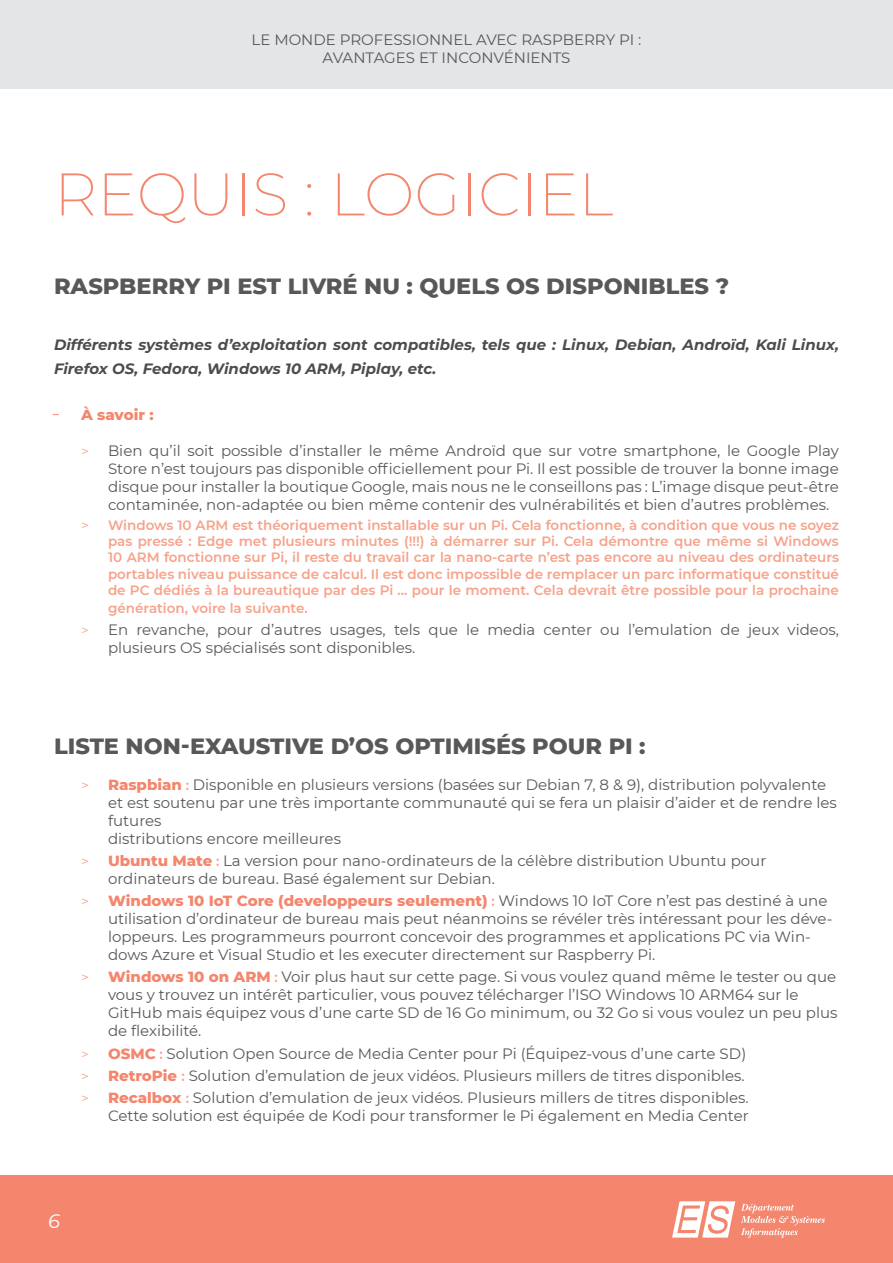
<style>
.page{position:relative;width:893px;height:1263px;background:#fff}
.page>*{position:absolute;margin:0;border:0;box-sizing:border-box;transform-origin:0 0}
.t1{font:200 60px "Montserrat";color:#f4866d}
.t2{font:800 22.5px "Montserrat";color:#57585a}
.t3{font:italic 19.5px "Montserrat";color:#fff}
.t4{font:15px/18px "Montserrat";color:#57585a}
.t5{font:italic 700 15px/23.4px "Montserrat";color:#4b4c4d}
.t6{font:800 15px "Montserrat";color:#f4866d}
.t7{font:600 13.5px/16.2px "Montserrat";color:#f7a28a;text-align:justify}
.s1{font-weight:400}
.s2{font-size:13.5px;color:#f7a28a}
.s3{font-weight:800;color:#f4866d}
.s4{font-weight:600;font-size:13.5px;color:#f7a28a}
</style>
<div class="page">
<div style="left:0;top:1176px;width:893px;height:87px;background:#f4866d"></div>
<svg style="left:672px;top:1201px;width:63px;height:36px"></svg>
<svg style="left:741px;top:1204px;width:84px;height:34px"></svg>
<div style="left:0;top:0;width:893px;height:89px;background:#e4e5e7"></div>
<p class="t4" style="left:252px;top:31px;width:391px;text-align:center">LE MONDE PROFESSIONNEL AVEC RASPBERRY PI :<br>AVANTAGES ET INCONVÉNIENTS</p>
<h1 class="t1" style="left:54px;top:154px;width:561px">REQUIS : LOGICIEL</h1>
<h2 class="t2" style="left:54px;top:269px;width:677px">RASPBERRY PI EST LIVRÉ NU : QUELS OS DISPONIBLES ?</h2>
<p class="t5" style="left:54px;top:333px;width:786px">Différents systèmes d’exploitation sont compatibles, tels que : Linux, Debian, Androïd, Kali Linux,<br>Firefox OS, Fedora, Windows 10 ARM, Piplay, etc.</p>
<p class="t6" style="left:61px;top:403px;width:95px"><span class="s1">̵</span> À savoir :</p>
<p class="t4" style="left:108px;top:441px;width:732px;text-align:justify;text-indent:-27px"><span class="s2">&gt;</span> Bien qu’il soit possible d’installer le même Androïd que sur votre smartphone, le Google Play Store n’est toujours pas disponible officiellement pour Pi. Il est possible de trouver la bonne image disque pour installer la boutique Google, mais nous ne le conseillons pas : L’image disque peut-être contaminée, non-adaptée ou bien même contenir des vulnérabilités et bien d’autres problèmes.</p>
<p class="t7" style="left:108px;top:516px;width:732px;text-indent:-27px"><span class="s1">&gt;</span> Windows 10 ARM est théoriquement installable sur un Pi. Cela fonctionne, à condition que vous ne soyez pas pressé : Edge met plusieurs minutes (!!!) à démarrer sur Pi. Cela démontre que même si Windows 10 ARM fonctionne sur Pi, il reste du travail car la nano-carte n’est pas encore au niveau des ordinateurs portables niveau puissance de calcul. Il est donc impossible de remplacer un parc informatique constitué de PC dédiés à la bureautique par des Pi ... pour le moment. Cela devrait être possible pour la prochaine</p>
<p class="t7" style="left:108px;top:599px;width:201px">génération, voire la suivante.</p>
<p class="t4" style="left:108px;top:620px;width:732px;text-indent:-27px"><span class="s2">&gt;</span> En revanche, pour d’autres usages, tels que le media center ou l’emulation de jeux videos, plusieurs OS spécialisés sont disponibles.</p>
<h2 class="t2" style="left:54px;top:729px;width:593px">LISTE NON-EXAUSTIVE D’OS OPTIMISÉS POUR PI :</h2>
<p class="t4" style="left:108px;top:775px;width:730px;text-indent:-27px"><span class="s2">&gt;</span> <span class="s3">Raspbian</span> <span class="s4">:</span> Disponible en plusieurs versions (basées sur Debian 7, 8 &amp; 9), distribution polyvalente et est soutenu par une très importante communauté qui se fera un plaisir d’aider et de rendre les futures<br>distributions encore meilleures</p>
<p class="t4" style="left:108px;top:851px;width:660px;text-indent:-27px"><span class="s2">&gt;</span> <span class="s3">Ubuntu Mate</span> <span class="s4">:</span> La version pour nano-ordinateurs de la célèbre distribution Ubuntu pour ordinateurs de bureau. Basé également sur Debian.</p>
<p class="t4" style="left:108px;top:891px;width:726px;text-indent:-27px"><span class="s2">&gt;</span> <span class="s3">Windows 10 IoT Core (developpeurs seulement)</span> <span class="s4">:</span> Windows 10 IoT Core n’est pas destiné à une utilisation d’ordinateur de bureau mais peut néanmoins se révéler très intéressant pour les déve&shy;loppeurs. Les programmeurs pourront concevoir des programmes et applications PC via Win&shy;dows Azure et Visual Studio et les executer directement sur Raspberry Pi.</p>
<p class="t4" style="left:108px;top:967px;width:731px;text-indent:-27px"><span class="s2">&gt;</span> <span class="s3">Windows 10 on ARM</span> <span class="s4">:</span> Voir plus haut sur cette page. Si vous voulez quand même le tester ou que vous y trouvez un intérêt particulier, vous pouvez télécharger l’ISO Windows 10 ARM64 sur le GitHub mais équipez vous d’une carte SD de 16 Go minimum, ou 32 Go si vous voulez un peu plus de flexibilité.</p>
<p class="t4" style="left:81px;top:1042px;width:669px;line-height:22.2px"><span class="s2">&gt;</span> <span class="s3">OSMC</span> <span class="s4">:</span> Solution Open Source de Media Center pour Pi (Équipez-vous d’une carte SD) <span class="s2">&gt;</span> <span class="s3">RetroPie</span> <span class="s4">:</span> Solution d’emulation de jeux vidéos. Plusieurs millers de titres disponibles. <span class="s2">&gt;</span> <span class="s3">Recalbox</span> <span class="s4">:</span> Solution d’emulation de jeux vidéos. Plusieurs millers de titres disponibles.</p>
<p class="t4" style="left:108px;top:1106px;width:642px">Cette solution est équipée de Kodi pour transformer le Pi également en Media Center</p>
<h3 class="t3" style="left:48px;top:1207px;width:13px">6</h3>
</div>
